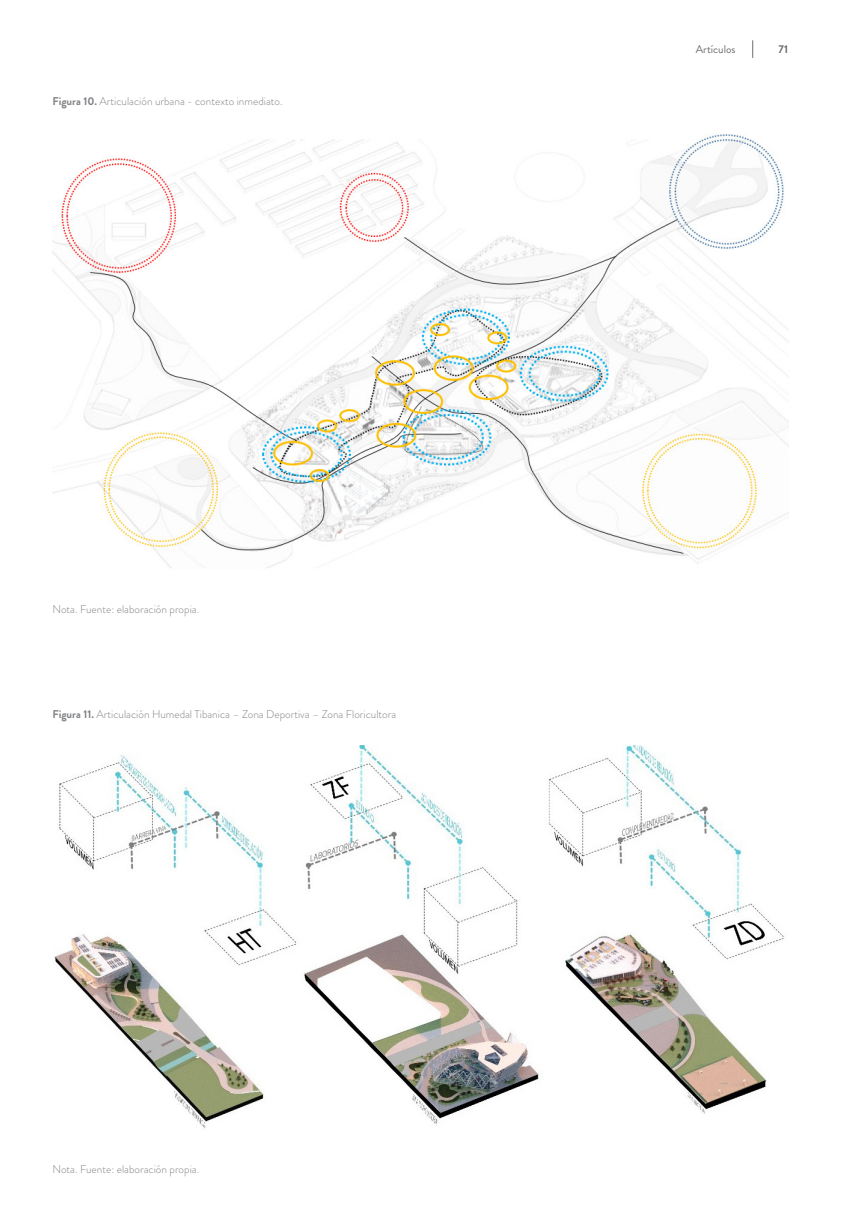
<style>
.page{position:relative;width:851px;height:1223px;background:#fff}
.page>*{position:absolute;margin:0;border:0;box-sizing:border-box;transform-origin:0 0}
.Figura_titulo{font:300 11.25px "Brandon Grotesque";color:#808285}
.Figura_fuente{font:300 11.25px "Brandon Grotesque";color:#808285}
.t1{font:11.25px "Brandon Grotesque";color:#6c6d70}
.t2{font:700 11.25px "Brandon Grotesque";color:#6c6d70}
.s1{font-weight:700}
</style>
<div class="page">
<img style="left:52px;top:134px;width:736px;height:434px">
<img style="left:54px;top:754px;width:242px;height:375px">
<img style="left:304px;top:745px;width:235px;height:381px">
<img style="left:548px;top:745px;width:237px;height:369px">
<svg style="left:752px;top:40px;width:1px;height:18px"></svg>
<p class="Figura_titulo" style="left:52px;top:93px;width:231px"><span class="s1">Figura 10.</span> Articulación urbana - contexto inmediato.</p>
<p class="Figura_fuente" style="left:52px;top:601px;width:148px">Nota. Fuente: elaboración propia.</p>
<p class="Figura_titulo" style="left:52px;top:706px;width:345px"><span class="s1">Figura 11.</span> Articulación Humedal Tibanica – Zona Deportiva – Zona Floricultora</p>
<p class="Figura_fuente" style="left:52px;top:1161px;width:148px">Nota. Fuente: elaboración propia.</p>
<p class="t1" style="left:695px;top:41px;width:41px">Artículos</p>
<p class="t2" style="left:778px;top:41px;width:11px">71</p>
</div>
